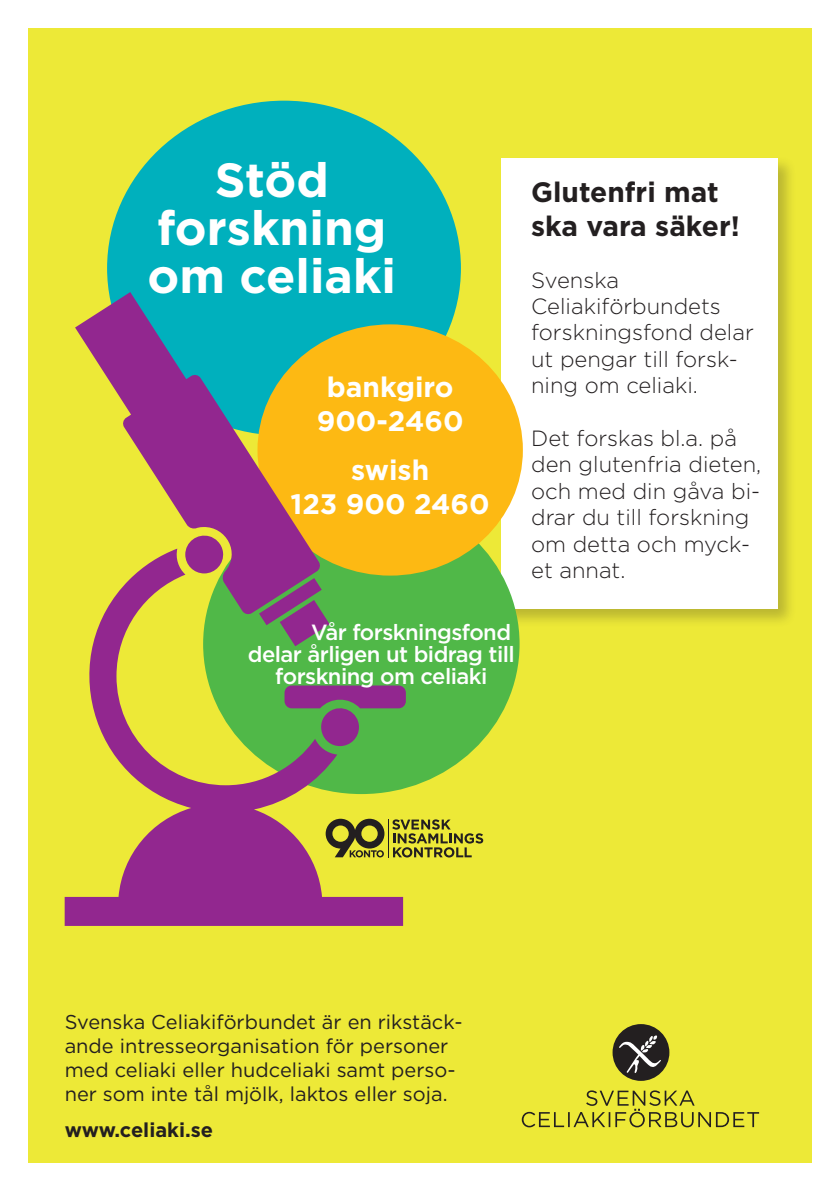
<style>
.page{position:relative;width:840px;height:1191px;background:#fff}
.page>*{position:absolute;margin:0;border:0;box-sizing:border-box;transform-origin:0 0}
.t1{font:700 48px/48px "Gotham";color:#fff;text-align:center}
.t2{font:700 28.2px "Gotham";color:#fff}
.Rubrik_2_-_svart{font:700 28px/33.6px "Gotham";color:#231f20}
.Brödtext{font:300 22px/26.4px "Gotham";color:#231f20}
.t3{font:500 22px "Gotham";letter-spacing:-.025em;color:#fff}
.t4{font:20px/24px "Gotham";color:#231f20}
.t5{font:700 20px "Gotham";color:#231f20}
</style>
<div class="page">
<div style="left:28px;top:28px;width:783px;height:1134px;background:#ede937"></div>
<svg style="left:521px;top:1090px;width:237px;height:37px"></svg>
<div style="left:612px;top:1024px;width:57px;height:56px;background:#231f20;border-radius:50%"></div>
<svg style="left:618px;top:1035px;width:42px;height:38px"></svg>
<div style="left:498px;top:156px;width:298px;height:472px;background:#231f20;opacity:.25"></div>
<div style="left:501px;top:159px;width:276px;height:450px;background:#fff"></div>
<div style="left:203px;top:494px;width:316px;height:300px;background:#50b848;border-radius:50%"></div>
<div style="left:107px;top:101px;width:353px;height:334px;background:#00b0bd;border-radius:50%"></div>
<svg style="left:405px;top:819px;width:78px;height:38px"></svg>
<div style="left:257px;top:324px;width:265px;height:251px;background:#fdb913;border-radius:50%"></div>
<svg style="left:64px;top:292px;width:341px;height:634px"></svg>
<p class="t1" style="left:147px;top:156px;width:250px">Stöd forskning om celiaki</p>
<p class="t2" style="left:326px;top:368px;width:128px">bankgiro</p>
<p class="t2" style="left:316px;top:402px;width:148px">900-2460</p>
<p class="t2" style="left:351px;top:451px;width:80px">swish</p>
<p class="t2" style="left:290px;top:485px;width:201px">123 900 2460</p>
<p class="t3" style="left:311px;top:617px;width:201px">Vår forskningsfond</p>
<p class="t3" style="left:248px;top:639px;width:268px">delar årligen ut bidrag till</p>
<p class="t3" style="left:275px;top:661px;width:213px">forskning om celiaki</p>
<p class="Rubrik_2_-_svart" style="left:531px;top:175px;width:210px">Glutenfri mat ska vara säker!</p>
<p class="Brödtext" style="left:531px;top:266px;width:224px">Svenska<br>Celiakiförbundets forskningsfond delar ut pengar till forsk&shy;ning om celiaki.</p>
<p class="Brödtext" style="left:531px;top:424px;width:231px">Det forskas bl.a. på den glutenfria dieten, och med din gåva bi&shy;drar du till forskning om detta och myck&shy;et annat.</p>
<p class="t4" style="left:65px;top:1010px;width:399px">Svenska Celiakiförbundet är en rikstäck&shy;ande intresseorganisation för personer med celiaki eller hudceliaki samt perso&shy;ner som inte tål mjölk, laktos eller soja.</p>
<p class="t5" style="left:65px;top:1116px;width:150px">www.celiaki.se</p>
</div>
